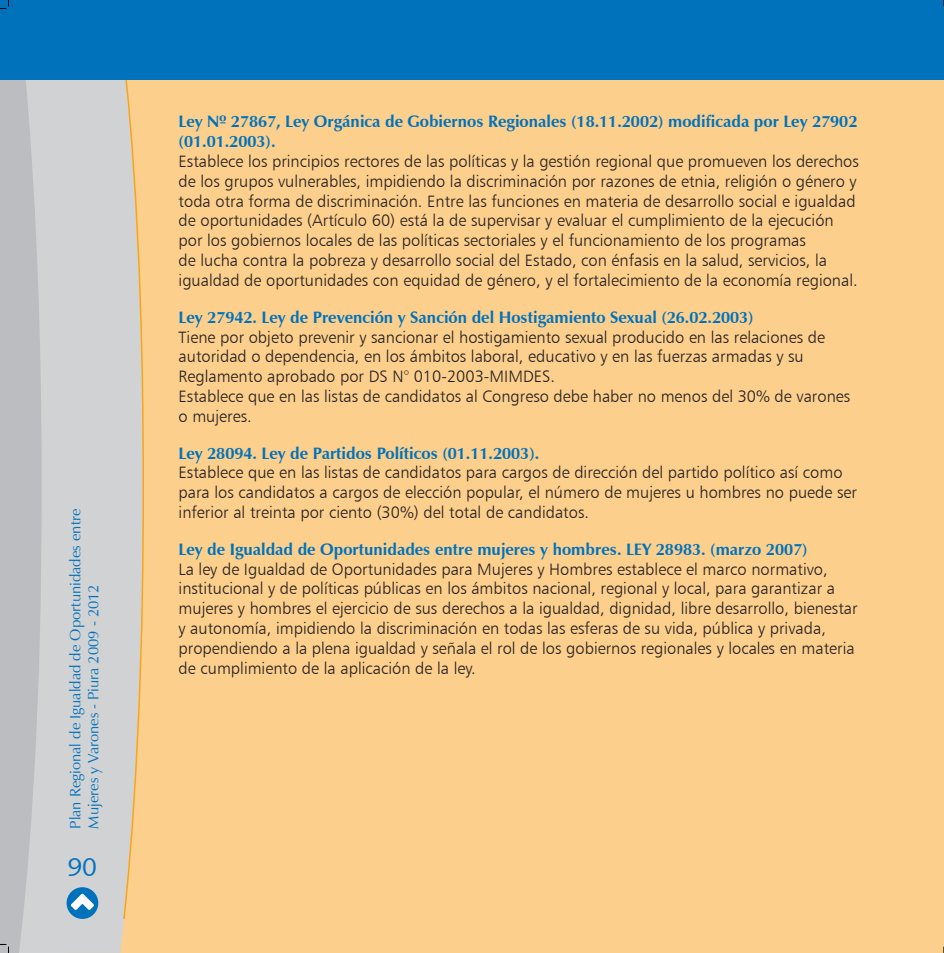
<style>
.page{position:relative;width:944px;height:953px;background:#fff}
.page>*{position:absolute;margin:0;border:0;box-sizing:border-box;transform-origin:0 0}
.t1{font:25.5px "Humanist 531 BT Roman A";color:#0072bc}
.t2{font:16.5px/19.8px "Humanist 777 BT Light B";color:#231f20}
.t3{font:700 16.5px/19.8px "Zapf Humanist 601 BT";color:#0072bc}
.t4{font:15px/18px "Zapf Humanist 601 BT";color:#0072bc}
</style>
<div class="page">
<div style="left:67px;top:54px;width:877px;height:898px;background:#fdcf8c"></div>
<div style="left:45px;top:80px;width:79px;height:872px;background:#d1d2d4"></div>
<svg style="left:0;top:80px;width:45px;height:872px;background:#bebfc2"></svg>
<div style="left:67px;top:887px;width:31px;height:31px;background:#0072bc;border-radius:50%"></div>
<svg style="left:71px;top:893px;width:24px;height:17px"></svg>
<svg style="left:122px;top:80px;width:22px;height:840px"></svg>
<div style="left:0;top:0;width:944px;height:80px;background:#0072bc"></div>
<svg style="left:0;top:0;width:9px;height:9px"></svg>
<svg style="left:0;top:944px;width:9px;height:8px"></svg>
<p class="t4" style="left:66px;top:828px;width:321px;rotate:-90deg">Plan Regional de Igualdad de Oportunidades entre<br>Mujeres y Varones - Piura 2009 - 2012</p>
<h1 class="t1" style="left:68px;top:850px;width:30px">90</h1>
<p class="t3" style="left:179px;top:112px;width:680px">Ley Nº 27867, Ley Orgánica de Gobiernos Regionales (18.11.2002) modificada por Ley 27902 (01.01.2003).</p>
<p class="t2" style="left:179px;top:151px;width:682px">Establece los principios rectores de las políticas y la gestión regional que promueven los derechos de los grupos vulnerables, impidiendo la discriminación por razones de etnia, religión o género y toda otra forma de discriminación. Entre las funciones en materia de desarrollo social e igualdad de oportunidades (Artículo 60) está la de supervisar y evaluar el cumplimiento de la ejecución por los gobiernos locales de las políticas sectoriales y el funcionamiento de los programas<br>de lucha contra la pobreza y desarrollo social del Estado, con énfasis en la salud, servicios, la igualdad de oportunidades con equidad de género, y el fortalecimiento de la economía regional.</p>
<p class="t3" style="left:179px;top:307px;width:577px">Ley 27942. Ley de Prevención y Sanción del Hostigamiento Sexual (26.02.2003)</p>
<p class="t2" style="left:179px;top:326px;width:673px">Tiene por objeto prevenir y sancionar el hostigamiento sexual producido en las relaciones de autoridad o dependencia, en los ámbitos laboral, educativo y en las fuerzas armadas y su Reglamento aprobado por DS N° 010-2003-MIMDES.<br>Establece que en las listas de candidatos al Congreso debe haber no menos del 30% de varones o mujeres.</p>
<p class="t3" style="left:179px;top:443px;width:362px">Ley 28094. Ley de Partidos Políticos (01.11.2003).</p>
<p class="t2" style="left:179px;top:462px;width:680px">Establece que en las listas de candidatos para cargos de dirección del partido político así como para los candidatos a cargos de elección popular, el número de mujeres u hombres no puede ser inferior al treinta por ciento (30%) del total de candidatos.</p>
<p class="t3" style="left:179px;top:539px;width:631px">Ley de Igualdad de Oportunidades entre mujeres y hombres. LEY 28983. (marzo 2007)</p>
<p class="t2" style="left:179px;top:558px;width:681px">La ley de Igualdad de Oportunidades para Mujeres y Hombres establece el marco normativo, institucional y de políticas públicas en los ámbitos nacional, regional y local, para garantizar a mujeres y hombres el ejercicio de sus derechos a la igualdad, dignidad, libre desarrollo, bienestar y autonomía, impidiendo la discriminación en todas las esferas de su vida, pública y privada, propendiendo a la plena igualdad y señala el rol de los gobiernos regionales y locales en materia de cumplimiento de la aplicación de la ley.</p>
</div>
